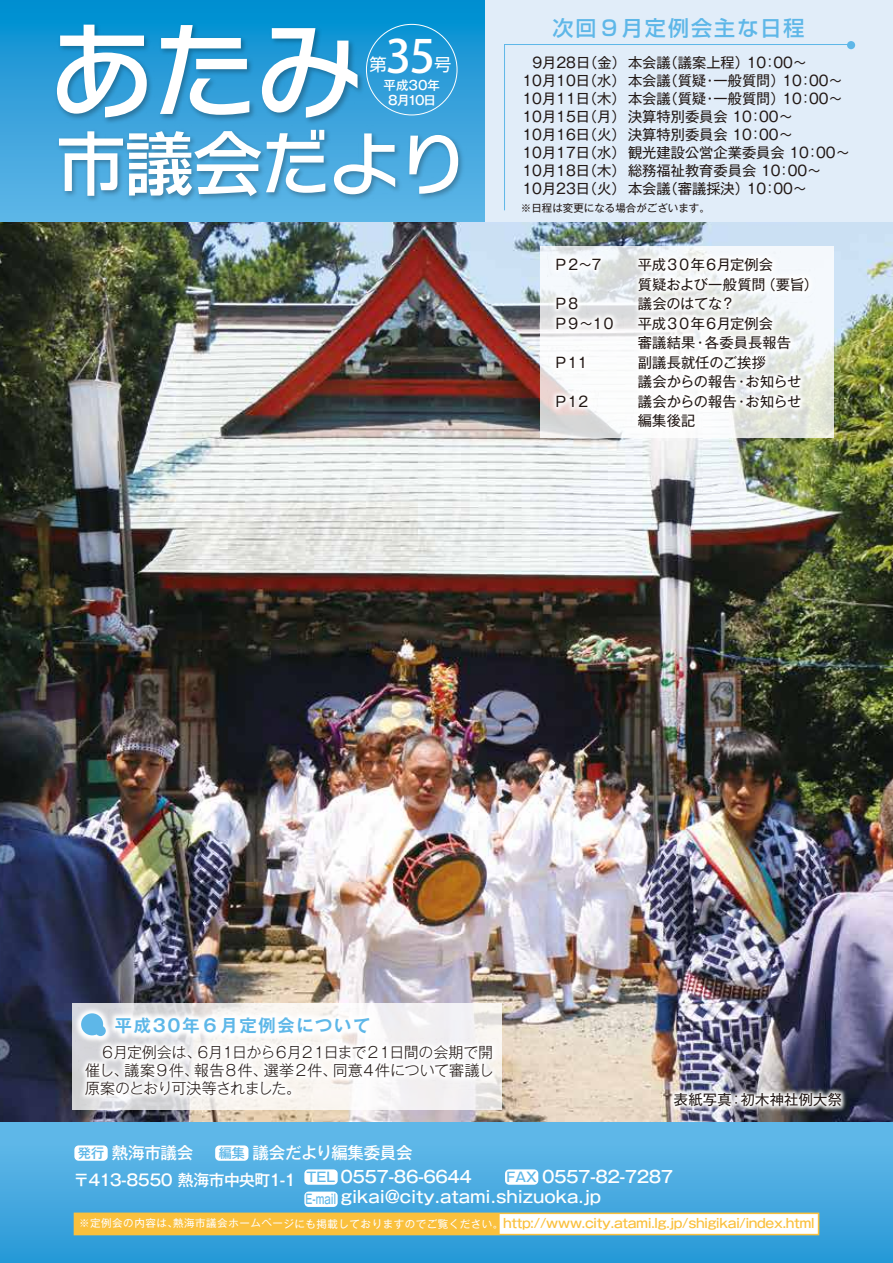
<style>
.page{position:relative;width:893px;height:1263px;background:#fff}
.page>*{position:absolute;margin:0;border:0;box-sizing:border-box;transform-origin:0 0}
.t1{font:500 45.3px "Koz Go Pro";color:#fff}
.t2{font:500 21px "Shin Go Pro";letter-spacing:.1em;color:#5eb7e8}
.t3{font:700 17.25px "Gothic MB101 Pro De";letter-spacing:.1em;color:#5eb7e8}
.t4{font:17.25px "Shin Go Pro";color:#fff}
.t5{font:500 16.5px "Gothic MB101 Pro";letter-spacing:-.02em;color:#fff}
.t6{font:500 16.5px "Gothic MB101 Pro";color:#fff}
.t7{font:500 15.75px "Gothic MB101 Pro";letter-spacing:-.03em;color:#fff}
.t8{font:300 15px/18px "Gothic MB101 Pro";letter-spacing:-.04em;color:#221815}
.t9{font:300 15px "Gothic MB101 Pro";letter-spacing:-.015em;color:#221815}
.t10{font:300 15px "Gothic MB101 Pro";letter-spacing:-.02em;color:#221815}
.t11{font:300 15px "Gothic MB101 Pro";letter-spacing:-.12em;color:#221815}
.t12{font:14.25px/19.5px "Gothic MB101 Pro";color:#221815}
.t13{font:14.25px "Gothic MB101 Pro";letter-spacing:-.055em;color:#221815}
.t14{font:14.25px "Gothic MB101 Pro";letter-spacing:.02em;color:#221815}
.t15{font:500 13.2px "Gothic MB101 Pro";color:#5eb7e8}
.t16{font:500 13.2px "Gothic MB101 Pro";color:#5eb7e8;scale:.7 1}
.t17{font:500 12.75px "Gothic MB101 Pro";letter-spacing:-.03em;color:#fac03d}
.t18{font:500 12.6px/14.2px "Gothic MB101 Pro";color:#fff}
.t19{font:10.5px "Gothic MB101 Pro";letter-spacing:.05em;color:#fff}
.t20{font:10.5px "Gothic MB101 Pro";color:#221815}
</style>
<div class="page">
<img style="left:0;top:221px;width:893px;height:902px">
<div style="left:0;top:1123px;width:893px;height:140px;background:linear-gradient(to bottom,#66bbeb,#2b9ad5)"></div>
<div style="left:0;top:0;width:893px;height:221px;background:#e1edf9"></div>
<svg style="left:0;top:0;width:485px;height:221px;background:#2da0da"></svg>
<img style="left:616px;top:1035px;width:277px;height:130px">
<div style="left:74px;top:1145px;width:34px;height:16px;background:#fff;border-radius:4px"></div>
<div style="left:304px;top:1169px;width:34px;height:16px;background:#fff;border-radius:4px"></div>
<div style="left:505px;top:1169px;width:33px;height:16px;background:#fff;border-radius:4px"></div>
<div style="left:304px;top:1191px;width:34px;height:16px;background:#fff;border-radius:4px"></div>
<div style="left:215px;top:1145px;width:33px;height:16px;background:#fff;border-radius:4px"></div>
<svg style="left:504px;top:44px;width:348px;height:156px"></svg>
<div style="left:847px;top:41px;width:8px;height:8px;background:#5eb7e8;border-radius:50%"></div>
<img style="left:27px;top:987px;width:524px;height:167px">
<img style="left:54px;top:955px;width:377px;height:140px">
<img style="left:23px;top:955px;width:141px;height:139px">
<svg style="left:81px;top:1013px;width:25px;height:23px"></svg>
<img style="left:55px;top:126px;width:412px;height:79px">
<svg style="left:59px;top:130px;width:266px;height:66px;background:#94c7e4"></svg>
<svg style="left:334px;top:133px;width:61px;height:61px;background:#83c1e4"></svg>
<svg style="left:409px;top:135px;width:49px;height:59px;background:#90c7e5"></svg>
<img style="left:53px;top:20px;width:313px;height:106px">
<svg style="left:57px;top:25px;width:90px;height:92px;background:#8cc6e3"></svg>
<svg style="left:160px;top:25px;width:89px;height:90px;background:#78bde1"></svg>
<svg style="left:262px;top:28px;width:96px;height:90px;background:#7dbee0"></svg>
<div style="left:74px;top:1213px;width:745px;height:21px;background:#fff"></div>
<div style="left:74px;top:1212px;width:745px;height:23px;border:2px solid #fac03d"></div>
<div style="left:74px;top:1213px;width:426px;height:21px;background:#fac03d"></div>
<img style="left:495px;top:200px;width:379px;height:286px">
<h1 class="t1" style="left:386px;top:28px;width:51px">35</h1>
<p class="t4" style="left:369px;top:51px;width:19px">第</p>
<p class="t18" style="left:407px;top:77px;width:34px;text-indent:-24px">平成30年<br>10日</p>
<p class="t4" style="left:434px;top:51px;width:19px">号</p>
<p class="t18" style="left:388px;top:91px;width:23px">8月</p>
<h2 class="t2" style="left:552px;top:11px;width:253px">次回９月定例会主な日程</h2>
<p class="t12" style="left:532px;top:51px;width:140px">9月28 （日金）本会議</p>
<p class="t12" style="left:664px;top:51px;width:87px">（議案上程(</p>
<p class="t12" style="left:747px;top:51px;width:62px">10：00~</p>
<p class="t12" style="left:522px;top:69px;width:150px">10月10 （日水）本会議</p>
<p class="t12" style="left:664px;top:69px;width:44px">（質疑</p>
<p class="t12" style="left:713px;top:69px;width:73px">一般質問(</p>
<p class="t12" style="left:703px;top:69px;width:16px">・</p>
<p class="t12" style="left:782px;top:69px;width:62px">10：00~</p>
<p class="t12" style="left:522px;top:87px;width:150px">10月11 （日木）本会議</p>
<p class="t12" style="left:522px;top:105px;width:272px">10月15 （日月）決算特別委員会 10：00~</p>
<p class="t12" style="left:522px;top:123px;width:272px">10月16 （日火）決算特別委員会 10：00~</p>
<p class="t12" style="left:522px;top:141px;width:329px">10月17 （日水）観光建設公営企業委員会 10：00~</p>
<p class="t12" style="left:522px;top:159px;width:300px">10月18 （日木）総務福祉教育委員会 10：00~</p>
<p class="t12" style="left:747px;top:177px;width:62px">10：00~</p>
<p class="t12" style="left:664px;top:87px;width:44px">（質疑</p>
<p class="t12" style="left:713px;top:87px;width:73px">一般質問(</p>
<p class="t12" style="left:782px;top:87px;width:62px">10：00~</p>
<p class="t12" style="left:703px;top:87px;width:16px">・</p>
<p class="t12" style="left:522px;top:177px;width:150px">10月23 （日火）本会議</p>
<p class="t12" style="left:664px;top:177px;width:87px">（審議採決(</p>
<p class="t20" style="left:521px;top:199px;width:190px">※日程は変更になる場合がございます。</p>
<p class="t12" style="left:554px;top:253px;width:40px">Ｐ２～</p>
<p class="t12" style="left:589px;top:253px;width:16px">７</p>
<p class="t13" style="left:638px;top:253px;width:137px">平成３０年６月定例会</p>
<p class="t12" style="left:554px;top:292px;width:28px">Ｐ８</p>
<p class="t12" style="left:761px;top:272px;width:58px">（要旨(</p>
<p class="t12" style="left:638px;top:272px;width:129px">質疑および一般質問議会のはてな?</p>
<p class="t12" style="left:554px;top:311px;width:41px">Ｐ９～</p>
<p class="t12" style="left:590px;top:311px;width:27px">１０</p>
<p class="t13" style="left:638px;top:311px;width:137px">平成３０年６月定例会</p>
<p class="t12" style="left:554px;top:350px;width:16px">Ｐ</p>
<p class="t12" style="left:565px;top:350px;width:26px">１１</p>
<p class="t12" style="left:705px;top:331px;width:88px">各委員長報告</p>
<p class="t12" style="left:638px;top:331px;width:130px">審議結果<br>副議長就任のご挨拶</p>
<p class="t12" style="left:693px;top:331px;width:16px">・</p>
<p class="t12" style="left:638px;top:370px;width:100px">議会からの報告</p>
<p class="t12" style="left:745px;top:370px;width:57px">お知らせ</p>
<p class="t12" style="left:734px;top:370px;width:16px">・</p>
<p class="t12" style="left:565px;top:389px;width:27px">１２</p>
<p class="t12" style="left:554px;top:389px;width:16px">Ｐ</p>
<p class="t12" style="left:638px;top:389px;width:100px">議会からの報告</p>
<p class="t12" style="left:745px;top:389px;width:57px">お知らせ</p>
<p class="t12" style="left:734px;top:389px;width:16px">・</p>
<p class="t12" style="left:638px;top:409px;width:59px">編集後記</p>
<p class="t3" style="left:115px;top:1011px;width:257px">平成30年６月定例会について</p>
<p class="t10" style="left:85px;top:1039px;width:140px">　６月定例会は６、月</p>
<p class="t9" style="left:389px;top:1040px;width:105px">日間の会期で開</p>
<p class="t11" style="left:232px;top:1039px;width:96px">日から６月２１</p>
<p class="t8" style="left:324px;top:1041px;width:70px">日まで２１</p>
<p class="t8" style="left:220px;top:1041px;width:17px">１</p>
<p class="t8" style="left:85px;top:1059px;width:218px">催し、<br>原案のとおり可決等されました。</p>
<p class="t8" style="left:124px;top:1059px;width:76px">議案９件、</p>
<p class="t8" style="left:194px;top:1059px;width:75px">報告８件、</p>
<p class="t8" style="left:264px;top:1059px;width:75px">選挙２件、</p>
<p class="t9" style="left:333px;top:1057px;width:163px">同意４件について審議し</p>
<p class="t14" style="left:741px;top:1088px;width:103px">初木神社例大祭</p>
<p class="t12" style="left:674px;top:1088px;width:59px">表紙写真</p>
<p class="t12" style="left:729px;top:1088px;width:16px">：</p>
<p class="t15" style="left:78px;top:1142px;width:28px">発行</p>
<p class="t5" style="left:112px;top:1139px;width:83px">熱海市議会</p>
<p class="t15" style="left:219px;top:1142px;width:28px">編集</p>
<p class="t5" style="left:253px;top:1139px;width:161px">議会だより編集委員会</p>
<p class="t7" style="left:74px;top:1166px;width:224px">〒413-8550 熱海市中央町1-1</p>
<p class="t5" style="left:341px;top:1163px;width:133px">0557-86-6644</p>
<p class="t15" style="left:307px;top:1166px;width:30px">TEL</p>
<p class="t5" style="left:542px;top:1163px;width:133px">0557-82-7287</p>
<p class="t15" style="left:506px;top:1166px;width:32px">FAX</p>
<p class="t6" style="left:341px;top:1183px;width:262px">gikai@city.atami.shizuoka.jp</p>
<p class="t16" style="left:306px;top:1188px;width:46px">-E mail</p>
<p class="t17" style="left:503px;top:1213px;width:313px">http://www.city.atami l g. .jp/shigikai/index.html</p>
<p class="t19" style="left:173px;top:1215px;width:332px">熱海市議会ホームページにも掲載しておりますのでご覧ください。</p>
<p class="t19" style="left:79px;top:1215px;width:100px">※定例会の内容は、</p>
</div>
